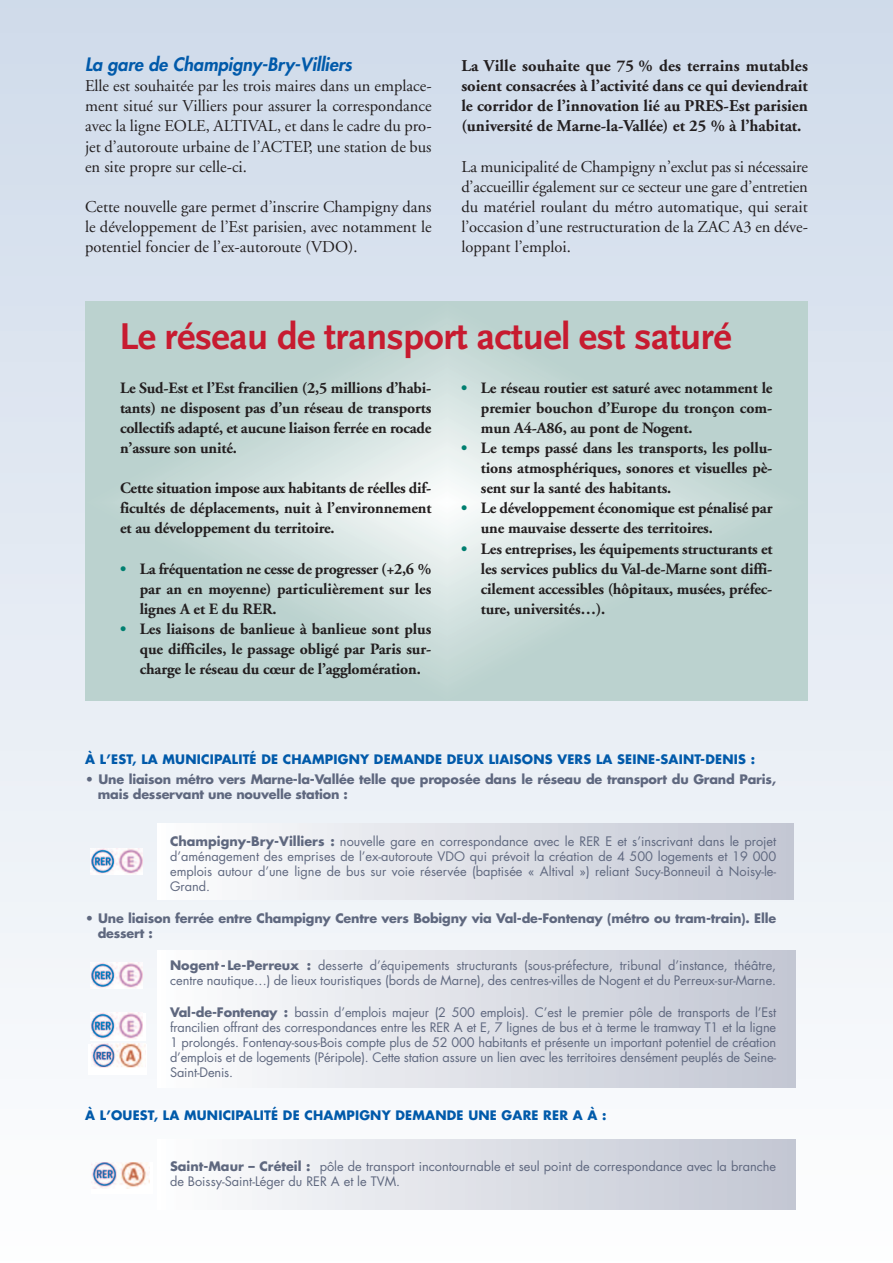
<style>
.page{position:relative;width:893px;height:1263px;background:#fff}
.page>*{position:absolute;margin:0;border:0;box-sizing:border-box;transform-origin:0 0}
.t1{font:700 39px "Scala Sans";letter-spacing:-.015em;color:#c71b30}
.t2{font:italic 800 18px "Futura";color:#015aaa}
.t3{font:16.5px/20.1px "Adobe Garamond";color:#231f20;text-align:justify}
.t4{font:700 16.5px/20.1px "Adobe Garamond";color:#231f20;text-align:justify}
.t5{font:700 15.75px/20.1px "Adobe Garamond";letter-spacing:-.01em;color:#231f20;text-align:justify}
.t6{font:12.75px/15px "Futura";color:#5f687f;text-align:justify}
.t7{font:700 12.75px/15px "Futura";letter-spacing:-.015em;color:#5f687f}
.t8{font:700 12.75px "Futura";letter-spacing:.015em;color:#015aaa}
.s1{color:#007f70}
.s2{font-weight:700}
</style>
<div class="page">
<div style="left:0;top:0;width:893px;height:1263px;background:linear-gradient(to bottom,#cfdaea,#fdfefe)"></div>
<svg style="left:85px;top:302px;width:723px;height:398px;background:#c5d8d6"></svg>
<div style="left:157px;top:824px;width:637px;height:75px;background:linear-gradient(to right,#fdfdfe,#c2c6d2)"></div>
<div style="left:157px;top:950px;width:638px;height:137px;background:linear-gradient(to right,#fdfdfe,#c2c6d3)"></div>
<div style="left:157px;top:1139px;width:638px;height:71px;background:linear-gradient(to right,#fdfdfe,#c2c6d3)"></div>
<div style="left:88px;top:1044px;width:59px;height:30px;background:#fff"></div>
<img style="left:91px;top:1044px;width:55px;height:24px">
<div style="left:90px;top:1013px;width:55px;height:27px;background:#fff"></div>
<img style="left:90px;top:1013px;width:53px;height:26px">
<img style="left:90px;top:962px;width:53px;height:27px">
<img style="left:90px;top:848px;width:53px;height:27px">
<div style="left:92px;top:1162px;width:61px;height:31px;background:#fff"></div>
<img style="left:92px;top:1162px;width:57px;height:27px">
<h2 class="t2" style="left:85px;top:56px;width:268px">La gare de Champigny-Bry-Villiers</h2>
<p class="t3" style="left:85px;top:77px;width:348px">Elle est souhaitée par les trois maires dans un emplace&shy;ment situé sur Villiers pour assurer la correspondance avec la ligne EOLE, ALTIVAL, et dans le cadre du pro&shy;jet d’autoroute urbaine de l’ACTEP, une station de bus en site propre sur celle-ci.</p>
<p class="t3" style="left:85px;top:198px;width:348px">Cette nouvelle gare permet d’inscrire Champigny dans le développement de l’Est parisien, avec notamment le potentiel foncier de l’ex-autoroute (VDO).</p>
<p class="t4" style="left:461px;top:57px;width:348px">La Ville souhaite que 75 % des terrains mutables soient consacrées à l’activité dans ce qui deviendrait le corridor de l’innovation lié au PRES-Est parisien (université de Marne-la-Vallée) et 25 % à l’habitat.</p>
<p class="t3" style="left:461px;top:158px;width:348px">La municipalité de Champigny n’exclut pas si nécessaire d’accueillir également sur ce secteur une gare d’entretien du matériel roulant du métro automatique, qui serait l’occasion d’une restructuration de la ZAC A3 en déve&shy;loppant l’emploi.</p>
<h1 class="t1" style="left:119px;top:313px;width:614px">Le réseau de transport actuel est saturé</h1>
<p class="t5" style="left:120px;top:379px;width:313px">Le Sud-Est et l’Est francilien (2,5 millions d’habi&shy;tants) ne disposent pas d’un réseau de transports collectifs adapté, et aucune liaison ferrée en rocade n’assure son unité.</p>
<p class="t5" style="left:120px;top:480px;width:313px">Cette situation impose aux habitants de réelles dif&shy;ficultés de déplacements, nuit à l’environnement et au développement du territoire.</p>
<p class="t5" style="left:140px;top:560px;width:293px;text-indent:-20px"><span class="s1">•</span> La fréquentation ne cesse de progresser (+2,6 % par an en moyenne) particulièrement sur les lignes A et E du RER.</p>
<p class="t5" style="left:140px;top:620px;width:293px;text-indent:-20px"><span class="s1">•</span> Les liaisons de banlieue à banlieue sont plus que difficiles, le passage obligé par Paris sur&shy;charge le réseau du cœur de l’agglomération.</p>
<p class="t5" style="left:481px;top:379px;width:293px;text-indent:-20px"><span class="s1">•</span> Le réseau routier est saturé avec notamment le premier bouchon d’Europe du tronçon com&shy;mun A4-A86, au pont de Nogent.</p>
<p class="t5" style="left:481px;top:439px;width:293px;text-indent:-20px"><span class="s1">•</span> Le temps passé dans les transports, les pollu&shy;tions atmosphériques, sonores et visuelles pè&shy;sent sur la santé des habitants.</p>
<p class="t5" style="left:481px;top:500px;width:293px;text-indent:-20px"><span class="s1">•</span> Le développement économique est pénalisé par une mauvaise desserte des territoires.</p>
<p class="t5" style="left:481px;top:540px;width:293px;text-indent:-20px"><span class="s1">•</span> Les entreprises, les équipements structurants et les services publics du Val-de-Marne sont diffi&shy;cilement accessibles (hôpitaux, musées, préfec&shy;ture, universités…).</p>
<p class="t8" style="left:85px;top:754px;width:671px">À L’EST, LA MUNICIPALITÉ DE CHAMPIGNY DEMANDE DEUX LIAISONS VERS LA SEINE-SAINT-DENIS :</p>
<p class="t7" style="left:98px;top:772px;width:680px;text-indent:-13px">• Une liaison métro vers Marne-la-Vallée telle que proposée dans le réseau de transport du Grand Paris, mais desservant une nouvelle station :</p>
<p class="t6" style="left:170px;top:834px;width:608px"><span class="s2">Champigny-Bry-Villiers :</span> nouvelle gare en correspondance avec le RER E et s’inscrivant dans le projet d’aménagement des emprises de l’ex-autoroute VDO qui prévoit la création de 4 500 logements et 19 000 emplois autour d’une ligne de bus sur voie réservée (baptisée « Altival ») reliant Sucy-Bonneuil à Noisy-le-Grand.</p>
<p class="t7" style="left:98px;top:911px;width:680px;text-indent:-13px">• Une liaison ferrée entre Champigny Centre vers Bobigny via Val-de-Fontenay (métro ou tram-train). Elle dessert :</p>
<p class="t6" style="left:170px;top:958px;width:608px"><span class="s2">Nogent- Le-Perreux :</span> desserte d’équipements structurants (sous-préfecture, tribunal d’instance, théâtre, centre nautique…) de lieux touristiques (bords de Marne), des centres-villes de Nogent et du Perreux-sur-Marne.</p>
<p class="t6" style="left:170px;top:1005px;width:608px"><span class="s2">Val-de-Fontenay :</span> bassin d’emplois majeur (2 500 emplois). C’est le premier pôle de transports de l’Est francilien offrant des correspondances entre les RER A et E, 7 lignes de bus et à terme le tramway T1 et la ligne 1 prolongés. Fontenay-sous-Bois compte plus de 52 000 habitants et présente un important potentiel de création d’emplois et de logements (Péripole). Cette station assure un lien avec les territoires densément peuplés de Seine-Saint-Denis.</p>
<p class="t8" style="left:85px;top:1109px;width:523px">À L’OUEST, LA MUNICIPALITÉ DE CHAMPIGNY DEMANDE UNE GARE RER A À :</p>
<p class="t6" style="left:170px;top:1160px;width:608px"><span class="s2">Saint-Maur – Créteil :</span> pôle de transport incontournable et seul point de correspondance avec la branche de Boissy-Saint-Léger du RER A et le TVM.</p>
</div>
